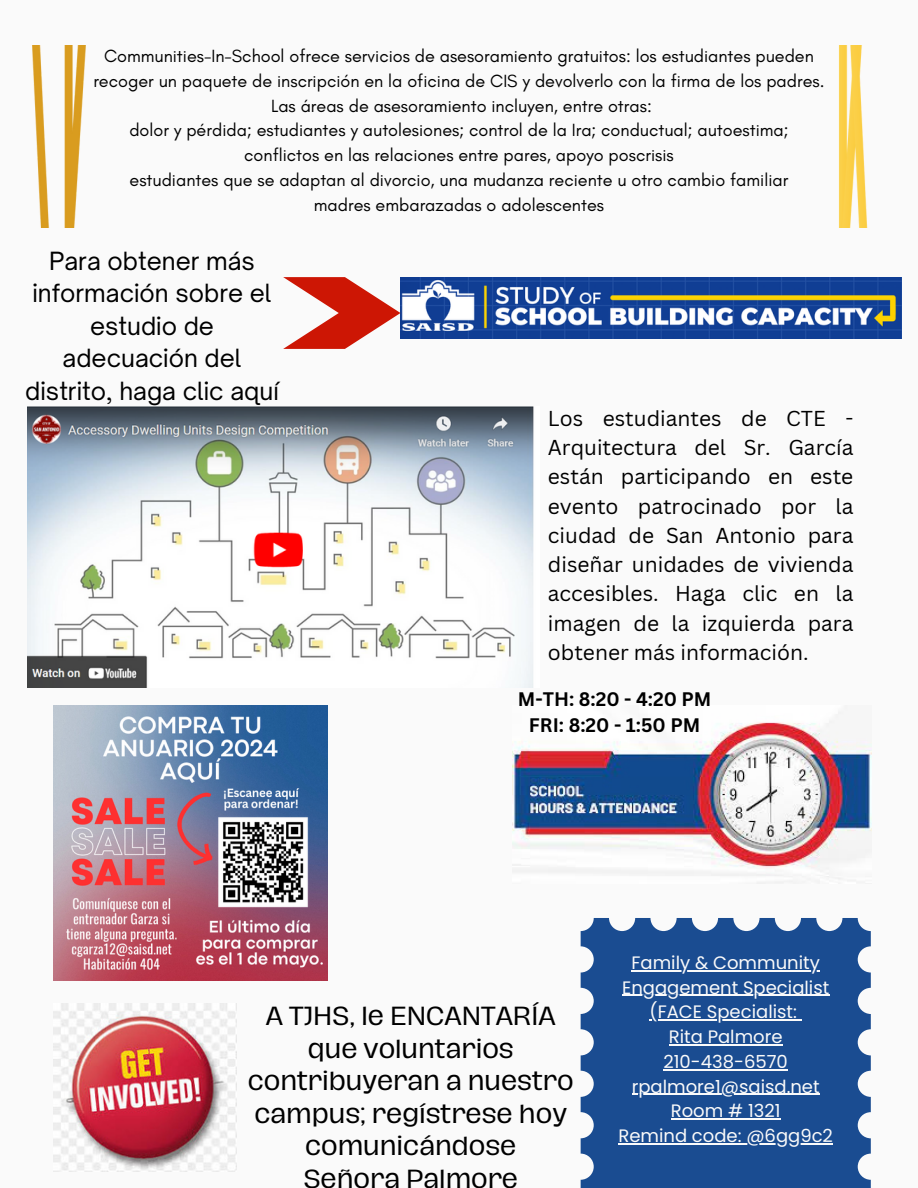
<style>
.page{position:relative;width:918px;height:1188px;background:#fafafa}
.page>*{position:absolute;margin:0;border:0;box-sizing:border-box;transform-origin:0 0}
.t1{font:24px/32.7px "Hagrid Text";color:#000;text-align:center}
.t2{font:24px/32.7px "Open Sauce One";color:#000;text-align:center}
.t3{font:21px/29.2px "Canva Sans";color:#000;text-align:justify}
.t4{font:700 19.05px "Canva Sans";color:#000}
.t5{font:18px/24.8px "Glacial Indifference";color:#000;text-align:center}
.t6{font:18px/24.8px "Poppins";color:#fafafa;text-align:center}
</style>
<div class="page">
<img style="left:32px;top:46px;width:836px;height:181px">
<img style="left:512px;top:722px;width:359px;height:154px">
<img style="left:53px;top:1004px;width:183px;height:166px">
<img style="left:401px;top:277px;width:500px;height:62px">
<svg style="left:283px;top:277px;width:118px;height:72px"></svg>
<svg style="left:581px;top:918px;width:290px;height:270px;background:#2c5a99"></svg>
<img style="left:53px;top:706px;width:275px;height:274px">
<img style="left:27px;top:407px;width:507px;height:281px">
<hr style="left:632px;top:970px;width:188px;height:1px;background:#fafafa">
<hr style="left:622px;top:995px;width:207px;height:1px;background:#fafafa">
<hr style="left:650px;top:1020px;width:147px;height:1px;background:#fafafa">
<hr style="left:669px;top:1044px;width:114px;height:1px;background:#fafafa">
<hr style="left:664px;top:1069px;width:124px;height:1px;background:#fafafa">
<hr style="left:632px;top:1094px;width:188px;height:1px;background:#fafafa">
<hr style="left:671px;top:1119px;width:110px;height:1px;background:#fafafa">
<hr style="left:618px;top:1143px;width:215px;height:1px;background:#fafafa">
<p class="t5" style="left:93px;top:43px;width:733px">Communities-In-School ofrece servicios de asesoramiento gratuitos: los estudiantes pueden recoger un paquete de inscripción en la oficina de CIS y devolverlo con la firma de los padres.</p>
<p class="t5" style="left:271px;top:93px;width:382px">Las áreas de asesoramiento incluyen, entre otras:</p>
<p class="t5" style="left:129px;top:118px;width:661px">dolor y pérdida; estudiantes y autolesiones; control de la Ira; conductual; autoestima; conflictos en las relaciones entre pares, apoyo poscrisis</p>
<p class="t5" style="left:130px;top:167px;width:660px">estudiantes que se adaptan al divorcio, una mudanza reciente u otro cambio familiar</p>
<p class="t5" style="left:314px;top:192px;width:292px">madres embarazadas o adolescentes</p>
<p class="t2" style="left:25px;top:244px;width:255px">Para obtener más información sobre el estudio de adecuación del distrito, haga clic aquí</p>
<p class="t3" style="left:548px;top:403px;width:307px">Los estudiantes de CTE - Arquitectura del Sr. García están participando en este evento patrocinado por la ciudad de San Antonio para diseñar unidades de vivienda accesibles. Haga clic en la imagen de la izquierda para obtener más información.</p>
<p class="t4" style="left:518px;top:686px;width:195px">M-TH: 8:20 - 4:20 PM</p>
<p class="t4" style="left:529px;top:712px;width:173px">FRI: 8:20 - 1:50 PM</p>
<p class="t1" style="left:248px;top:1000px;width:327px">A TJHS, le ENCANTARÍA que voluntarios contribuyeran a nuestro campus; regístrese hoy comunicándose</p>
<p class="t1" style="left:303px;top:1163px;width:216px">Señora Palmore</p>
<p class="t6" style="left:622px;top:950px;width:209px">Family &amp; Community<br>Engagement Specialist (FACE Specialist:</p>
<p class="t6" style="left:669px;top:1024px;width:115px">Rita Palmore</p>
<p class="t6" style="left:664px;top:1049px;width:126px">210-438-6570</p>
<p class="t6" style="left:632px;top:1074px;width:189px">rpalmore1@saisd.net</p>
<p class="t6" style="left:671px;top:1099px;width:111px">Room # 1321</p>
<p class="t6" style="left:618px;top:1123px;width:216px">Remind code: @6gg9c2</p>
</div>
